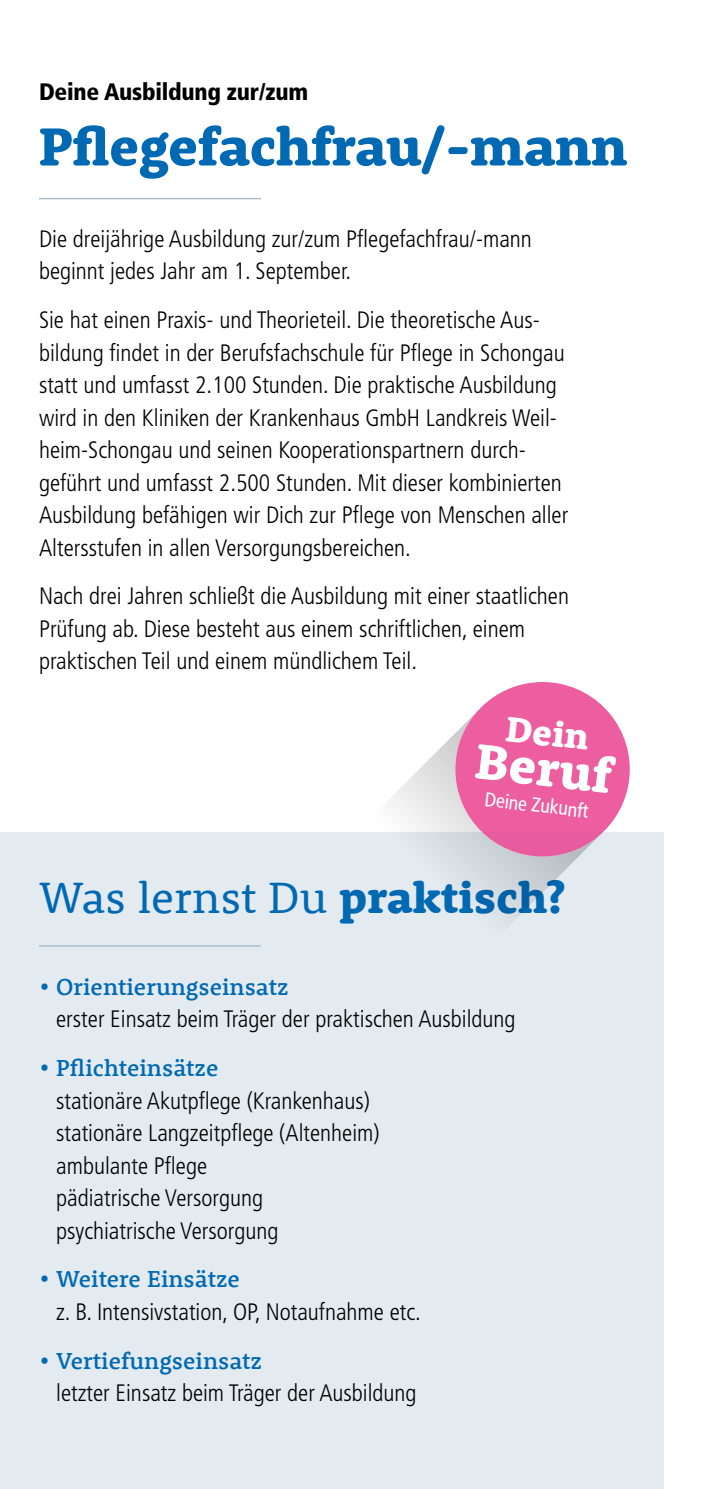
<style>
.page{position:relative;width:702px;height:1489px;background:#fff}
.page>*{position:absolute;margin:0;border:0;box-sizing:border-box;transform-origin:0 0}
.t1{font:800 55px "Rooney";letter-spacing:-.01em;color:#0069b4}
.t2{font:800 50.75px "Rooney";color:#fff}
.t3{font:45px "Rooney";color:#0069b4}
.t4{font:800 36.5px "Rooney";color:#fff}
.t5{font:300 condensed 23.75px/32.5px "Frutiger LT Std";color:#000}
.t6{font:500 23.75px "Rooney";color:#0069b4}
.t7{font:900 condensed 23.75px "Frutiger LT Std";letter-spacing:-.01em;color:#000}
.t8{font:condensed 20px "Frutiger LT Std";color:#fff}
.s1{font-weight:800}
</style>
<div class="page">
<hr style="left:39px;top:198px;width:222px;height:1px;background:#9fb6c4">
<div style="left:0;top:832px;width:663px;height:656px;background:#e4ebf0"></div>
<svg style="left:390px;top:709px;width:213px;height:213px"></svg>
<div style="left:455px;top:682px;width:174px;height:174px;background:#ec5ea0;border-radius:50%"></div>
<hr style="left:39px;top:945px;width:222px;height:1px;background:#9fb6c4">
<p class="t7" style="left:39px;top:78px;width:271px">Deine Ausbildung zur/zum</p>
<h1 class="t1" style="left:39px;top:110px;width:590px">Pflegefachfrau/-mann</h1>
<p class="t5" style="left:39px;top:223px;width:494px">Die dreijährige Ausbildung zur/zum Pflegefachfrau/-mann beginnt jedes Jahr am 1. September.</p>
<p class="t5" style="left:39px;top:304px;width:531px">Sie hat einen Praxis- und Theorieteil. Die theoretische Aus&shy;bildung findet in der Berufsfachschule für Pflege in Schongau statt und umfasst 2.100 Stunden. Die praktische Ausbildung wird in den Kliniken der Krankenhaus GmbH Landkreis Weil&shy;heim-Schongau und seinen Kooperationspartnern durch&shy;geführt und umfasst 2.500 Stunden. Mit dieser kombinierten Ausbildung befähigen wir Dich zur Pflege von Menschen aller Altersstufen in allen Versorgungsbereichen.</p>
<p class="t5" style="left:39px;top:580px;width:531px">Nach drei Jahren schließt die Ausbildung mit einer staatlichen<br>Prüfung ab. Diese besteht aus einem schriftlichen, einem praktischen Teil und einem mündlichem Teil.</p>
<h3 class="t4" style="left:509px;top:704px;width:85px;rotate:7deg">Dein</h3>
<h2 class="t2" style="left:479px;top:727px;width:139px;rotate:7deg">Beruf</h2>
<p class="t8" style="left:486px;top:788px;width:106px;rotate:6deg">Deine Zukunft</p>
<h3 class="t3" style="left:39px;top:868px;width:528px">Was lernst Du <span class="s1">praktisch?</span></h3>
<p class="t6" style="left:39px;top:970px;width:251px">• Orientierungseinsatz</p>
<p class="t5" style="left:56px;top:1003px;width:461px">erster Einsatz beim Träger der praktischen Ausbildung</p>
<p class="t6" style="left:39px;top:1052px;width:181px">• Pflichteinsätze</p>
<p class="t5" style="left:56px;top:1084px;width:325px">stationäre Akutpflege (Krankenhaus) stationäre Langzeitpflege (Altenheim) ambulante Pflege<br>pädiatrische Versorgung psychiatrische Versorgung</p>
<p class="t6" style="left:39px;top:1263px;width:202px">• Weitere Einsätze</p>
<p class="t5" style="left:56px;top:1295px;width:366px">z. B. Intensivstation, OP, Notaufnahme etc.</p>
<p class="t6" style="left:39px;top:1344px;width:225px">• Vertiefungseinsatz</p>
<p class="t5" style="left:56px;top:1376px;width:362px">letzter Einsatz beim Träger der Ausbildung</p>
</div>
